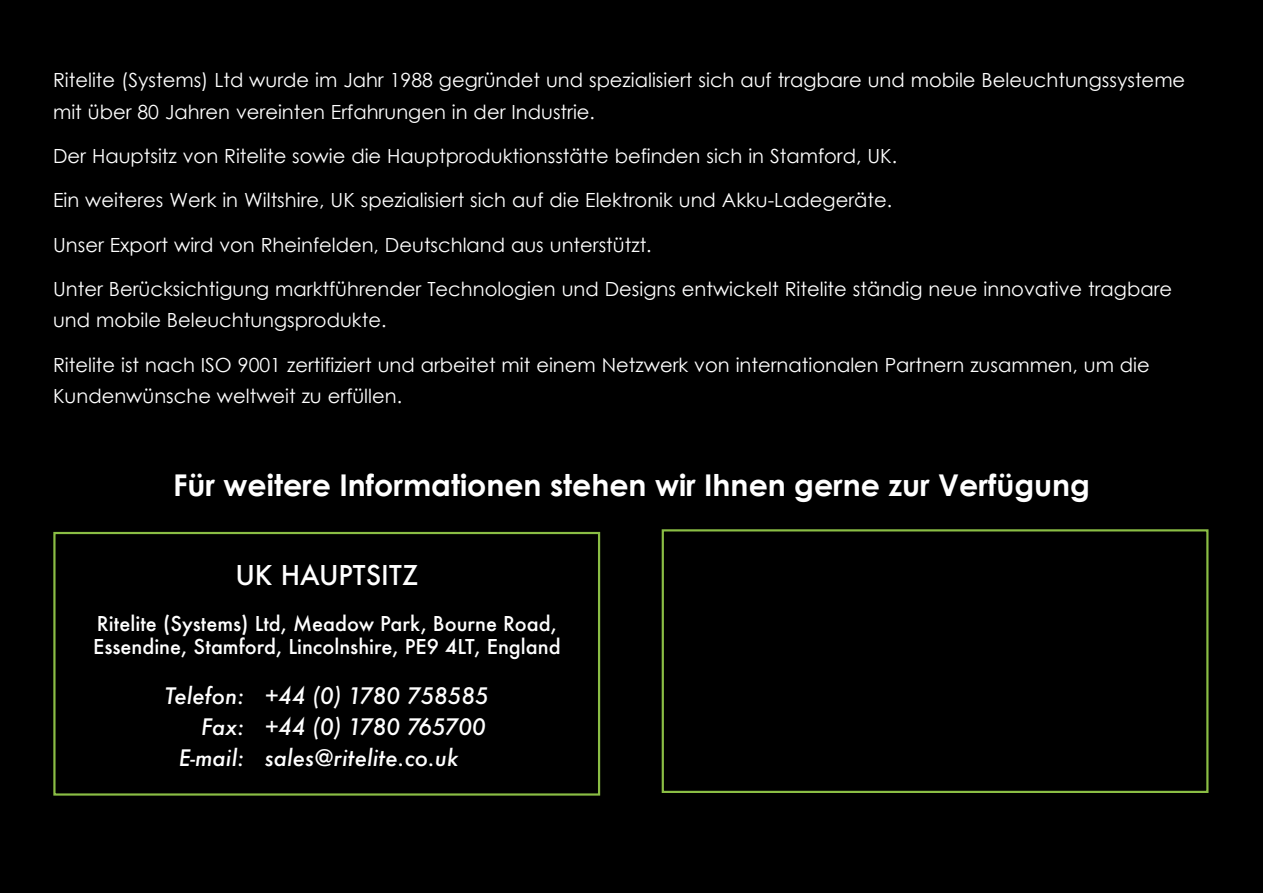
<style>
.page{position:relative;width:1263px;height:893px;background:#000}
.page>*{position:absolute;margin:0;border:0;box-sizing:border-box;transform-origin:0 0}
.t1{font:700 30px "Century Gothic";color:#fff}
.t2{font:500 26.55px "Futura";color:#fff}
.t3{font:italic 500 22.05px/30.9px "Futura";color:#fff;text-align:right}
.t4{font:500 19.95px/23.9px "Futura";color:#fff}
.t5{font:19.5px/31.5px "Century Gothic";color:#fff}
</style>
<div class="page">
<div style="left:53px;top:532px;width:547px;height:264px;border:2px solid #8abd44"></div>
<div style="left:662px;top:529px;width:546px;height:264px;border:2px solid #8abd44"></div>
<p class="t5" style="left:53px;top:64px;width:1134px">Ritelite (Systems) Ltd wurde im Jahr 1988 gegründet und spezialisiert sich auf tragbare und mobile Beleuchtungssysteme mit über 80 Jahren vereinten Erfahrungen in der Industrie.</p>
<p class="t5" style="left:53px;top:140px;width:846px">Der Hauptsitz von Ritelite sowie die Hauptproduktionsstätte befinden sich in Stamford, UK.</p>
<p class="t5" style="left:53px;top:184px;width:841px">Ein weiteres Werk in Wiltshire, UK spezialisiert sich auf die Elektronik und Akku-Ladegeräte.</p>
<p class="t5" style="left:53px;top:229px;width:600px">Unser Export wird von Rheinfelden, Deutschland aus unterstützt.</p>
<p class="t5" style="left:53px;top:273px;width:1120px">Unter Berücksichtigung marktführender Technologien und Designs entwickelt Ritelite ständig neue innovative tragbare und mobile Beleuchtungsprodukte.</p>
<p class="t5" style="left:53px;top:349px;width:1098px">Ritelite ist nach ISO 9001 zertifiziert und arbeitet mit einem Netzwerk von internationalen Partnern zusammen, um die<br>Kundenwünsche weltweit zu erfüllen.</p>
<h1 class="t1" style="left:173px;top:462px;width:918px">Für weitere Informationen stehen wir Ihnen gerne zur Verfügung</h1>
<h2 class="t2" style="left:235px;top:557px;width:184px">UK HAUPTSITZ</h2>
<p class="t4" style="left:93px;top:611px;width:469px">Ritelite (Systems) Ltd, Meadow Park, Bourne Road,<br>Essendine, Stamford, Lincolnshire, PE9 4LT, England</p>
<p class="t3" style="left:165px;top:680px;width:81px">Telefon:<br>Fax:<br>E-mail:</p>
<p class="t3" style="left:265px;top:680px;width:225px;text-align:left">+44 (0) 1780 758585 +44 (0) 1780 765700 sales@ritelite.co.uk</p>
</div>
